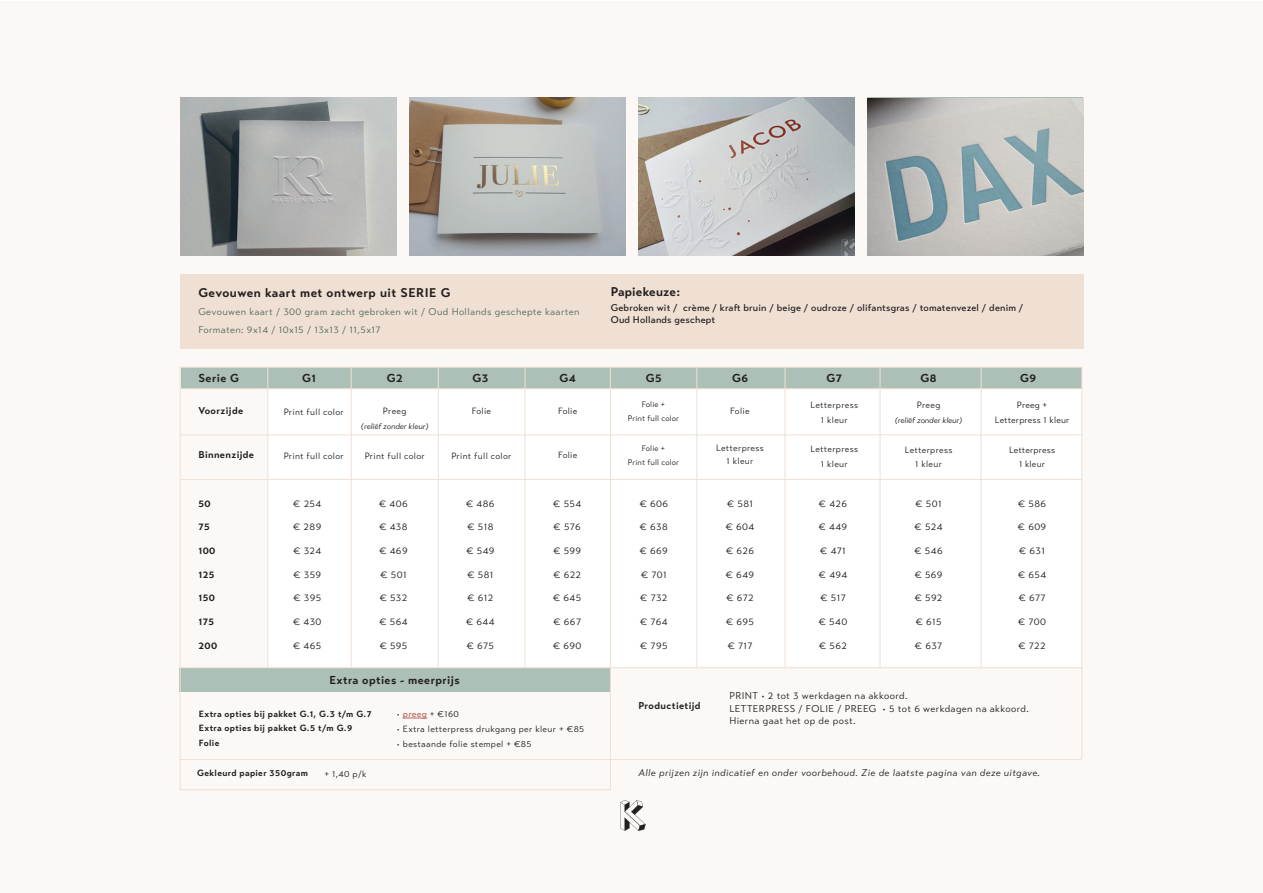
<style>
.page{position:relative;width:1263px;height:893px;background:#fff}
.page>*{position:absolute;margin:0;border:0;box-sizing:border-box;transform-origin:0 0}
.t1{font:700 12.6px "Transat Text";letter-spacing:.04em;color:#231f20}
.t2{font:700 12.6px "Transat Text";letter-spacing:.015em;color:#231f20}
.t3{font:700 11.55px "Transat Text";letter-spacing:.04em;color:#231f20}
.t4{font:9.9px/12.6px "Transat Text Standard";letter-spacing:.04em;color:#231f20}
.t5{font:9.9px "Transat Text Standard";letter-spacing:.04em;color:#516b5e}
.t6{font:italic 9.9px "Transat Text Standard";letter-spacing:.04em;color:#231f20}
.t7{font:700 9.9px "Transat Text";letter-spacing:.04em;color:#231f20}
.t8{font:500 9.75px/12.6px "Transat Text";letter-spacing:.02em;color:#231f20}
.t9{font:9px/14.9px "Transat Text Standard";letter-spacing:.035em;color:#231f20;text-align:center}
.t10{font:700 9px/14.7px "Transat Text";letter-spacing:.04em;color:#231f20}
.t11{font:italic 8.25px "Transat Text Standard";letter-spacing:-.01em;color:#231f20}
.t12{font:8.1px/14.9px "Transat Text Standard";letter-spacing:.015em;color:#231f20;text-align:center}
.s1{font-family:"Transat Text";font-weight:500;font-style:italic;color:#b7655f}
</style>
<div class="page">
<div style="left:0;top:1px;width:1263px;height:891px;background:#fbf8f5"></div>
<div style="left:268px;top:388px;width:813px;height:279px;background:#fff"></div>
<div style="left:180px;top:668px;width:431px;height:24px;background:#adc0b7"></div>
<hr style="left:180px;top:789px;width:430px;height:1px;background:#f0e0d3">
<div style="left:181px;top:367px;width:900px;height:22px;background:#adc0b7"></div>
<div style="left:180px;top:274px;width:903px;height:75px;background:#f0e0d3"></div>
<svg style="left:403px;top:718px;width:24px;height:1px"></svg>
<hr style="left:181px;top:388px;width:901px;height:1px;background:#f0e0d3">
<hr style="left:181px;top:367px;width:901px;height:1px;background:#f0e0d3">
<hr style="left:180px;top:434px;width:902px;height:1px;background:#f0e0d3">
<hr style="left:696px;top:367px;width:1px;height:301px;background:#f0e0d3">
<hr style="left:785px;top:367px;width:1px;height:301px;background:#f0e0d3">
<hr style="left:610px;top:367px;width:1px;height:423px;background:#f0e0d3">
<hr style="left:525px;top:367px;width:1px;height:301px;background:#f0e0d3">
<hr style="left:351px;top:367px;width:1px;height:301px;background:#f0e0d3">
<hr style="left:438px;top:367px;width:1px;height:301px;background:#f0e0d3">
<hr style="left:267px;top:367px;width:1px;height:301px;background:#f0e0d3">
<hr style="left:180px;top:366px;width:1px;height:424px;background:#f0e0d3">
<hr style="left:880px;top:367px;width:1px;height:301px;background:#f0e0d3">
<hr style="left:981px;top:367px;width:1px;height:301px;background:#f0e0d3">
<hr style="left:1081px;top:368px;width:1px;height:391px;background:#f0e0d3">
<hr style="left:181px;top:479px;width:901px;height:1px;background:#f0e0d3">
<hr style="left:180px;top:667px;width:902px;height:1px;background:#f0e0d3">
<hr style="left:180px;top:759px;width:901px;height:1px;background:#f0e0d3">
<img style="left:181px;top:97px;width:216px;height:159px">
<img style="left:409px;top:97px;width:216px;height:159px">
<img style="left:638px;top:97px;width:216px;height:159px">
<img style="left:867px;top:98px;width:216px;height:158px">
<svg style="left:620px;top:800px;width:26px;height:31px"></svg>
<p class="t1" style="left:198px;top:285px;width:253px">Gevouwen kaart met ontwerp uit SERIE G</p>
<p class="t5" style="left:198px;top:323px;width:184px">Formaten: 9x14 / 10x15 / 13x13 / 11,5x17</p>
<p class="t5" style="left:198px;top:306px;width:383px">Gevouwen kaart / 300 gram zacht gebroken wit / Oud Hollands geschepte kaarten</p>
<p class="t2" style="left:611px;top:284px;width:71px">Papiekeuze:</p>
<p class="t8" style="left:611px;top:301px;width:414px">Gebroken wit / crème / kraft bruin / beige / oudroze / olifantsgras / tomatenvezel / denim /<br>Oud Hollands geschept</p>
<p class="t3" style="left:198px;top:371px;width:42px">Serie G</p>
<p class="t7" style="left:198px;top:404px;width:46px">Voorzijde</p>
<p class="t7" style="left:198px;top:449px;width:57px">Binnenzijde</p>
<p class="t7" style="left:198px;top:497px;width:14px">50</p>
<p class="t7" style="left:198px;top:521px;width:13px">75</p>
<p class="t7" style="left:198px;top:545px;width:19px">100</p>
<p class="t7" style="left:198px;top:568px;width:18px">125</p>
<p class="t7" style="left:198px;top:592px;width:18px">150</p>
<p class="t7" style="left:198px;top:616px;width:17px">175</p>
<p class="t7" style="left:198px;top:639px;width:20px">200</p>
<p class="t3" style="left:302px;top:371px;width:15px">G1</p>
<p class="t3" style="left:387px;top:371px;width:17px">G2</p>
<p class="t3" style="left:472px;top:371px;width:17px">G3</p>
<p class="t3" style="left:559px;top:371px;width:18px">G4</p>
<p class="t3" style="left:646px;top:371px;width:17px">G5</p>
<p class="t3" style="left:732px;top:371px;width:17px">G6</p>
<p class="t3" style="left:826px;top:371px;width:17px">G7</p>
<p class="t3" style="left:920px;top:371px;width:18px">G8</p>
<p class="t3" style="left:1020px;top:371px;width:17px">G9</p>
<p class="t9" style="left:284px;top:404px;width:62px">Print full color</p>
<p class="t9" style="left:284px;top:449px;width:62px">Print full color</p>
<p class="t9" style="left:383px;top:403px;width:25px">Preeg</p>
<p class="t11" style="left:361px;top:421px;width:69px">(reliëf zonder kleur)</p>
<p class="t9" style="left:365px;top:449px;width:62px">Print full color</p>
<p class="t9" style="left:472px;top:404px;width:21px">Folie</p>
<p class="t9" style="left:451px;top:448px;width:62px">Print full color</p>
<p class="t9" style="left:558px;top:403px;width:21px">Folie</p>
<p class="t9" style="left:558px;top:448px;width:21px">Folie</p>
<p class="t12" style="left:628px;top:396px;width:53px">Folie +<br>Print full color</p>
<p class="t12" style="left:628px;top:441px;width:53px">Folie +<br>Print full color</p>
<p class="t9" style="left:730px;top:403px;width:21px">Folie</p>
<p class="t9" style="left:716px;top:442px;width:49px;line-height:12.6px">Letterpress<br>1 kleur</p>
<p class="t9" style="left:810px;top:398px;width:49px">Letterpress<br>1 kleur</p>
<p class="t9" style="left:810px;top:442px;width:49px">Letterpress<br>1 kleur</p>
<p class="t9" style="left:917px;top:398px;width:25px">Preeg</p>
<p class="t11" style="left:895px;top:415px;width:69px">(reliëf zonder kleur)</p>
<p class="t9" style="left:905px;top:442px;width:49px">Letterpress<br>1 kleur</p>
<p class="t9" style="left:995px;top:398px;width:76px">Preeg +<br>Letterpress 1 kleur</p>
<p class="t9" style="left:1009px;top:442px;width:48px">Letterpress<br>1 kleur</p>
<p class="t4" style="left:293px;top:497px;width:30px">€ 254</p>
<p class="t4" style="left:293px;top:521px;width:30px">€ 289</p>
<p class="t4" style="left:293px;top:544px;width:29px">€ 324</p>
<p class="t4" style="left:293px;top:568px;width:29px">€ 359</p>
<p class="t4" style="left:293px;top:592px;width:29px">€ 395</p>
<p class="t4" style="left:293px;top:615px;width:30px">€ 430</p>
<p class="t4" style="left:293px;top:639px;width:30px">€ 465</p>
<p class="t4" style="left:379px;top:497px;width:30px">€ 406</p>
<p class="t4" style="left:379px;top:521px;width:30px">€ 438</p>
<p class="t4" style="left:379px;top:544px;width:30px">€ 469</p>
<p class="t4" style="left:380px;top:568px;width:28px">€ 501</p>
<p class="t4" style="left:380px;top:592px;width:29px">€ 532</p>
<p class="t4" style="left:379px;top:615px;width:30px">€ 564</p>
<p class="t4" style="left:380px;top:639px;width:29px">€ 595</p>
<p class="t4" style="left:466px;top:497px;width:30px">€ 486</p>
<p class="t4" style="left:467px;top:521px;width:27px">€ 518</p>
<p class="t4" style="left:466px;top:544px;width:30px">€ 549</p>
<p class="t4" style="left:467px;top:568px;width:28px">€ 581</p>
<p class="t4" style="left:467px;top:592px;width:27px">€ 612</p>
<p class="t4" style="left:466px;top:615px;width:30px">€ 644</p>
<p class="t4" style="left:467px;top:639px;width:29px">€ 675</p>
<p class="t4" style="left:553px;top:497px;width:29px">€ 554</p>
<p class="t4" style="left:554px;top:521px;width:29px">€ 576</p>
<p class="t4" style="left:553px;top:544px;width:29px">€ 599</p>
<p class="t4" style="left:553px;top:568px;width:29px">€ 622</p>
<p class="t4" style="left:553px;top:592px;width:30px">€ 645</p>
<p class="t4" style="left:553px;top:615px;width:29px">€ 667</p>
<p class="t4" style="left:553px;top:639px;width:30px">€ 690</p>
<p class="t4" style="left:640px;top:497px;width:30px">€ 606</p>
<p class="t4" style="left:640px;top:521px;width:30px">€ 638</p>
<p class="t4" style="left:640px;top:544px;width:30px">€ 669</p>
<p class="t4" style="left:641px;top:568px;width:27px">€ 701</p>
<p class="t4" style="left:640px;top:592px;width:29px">€ 732</p>
<p class="t4" style="left:640px;top:615px;width:29px">€ 764</p>
<p class="t4" style="left:640px;top:639px;width:29px">€ 795</p>
<p class="t4" style="left:727px;top:497px;width:28px">€ 581</p>
<p class="t4" style="left:726px;top:521px;width:30px">€ 604</p>
<p class="t4" style="left:726px;top:544px;width:29px">€ 626</p>
<p class="t4" style="left:726px;top:568px;width:30px">€ 649</p>
<p class="t4" style="left:726px;top:592px;width:29px">€ 672</p>
<p class="t4" style="left:726px;top:615px;width:29px">€ 695</p>
<p class="t4" style="left:728px;top:639px;width:26px">€ 717</p>
<p class="t4" style="left:819px;top:497px;width:30px">€ 426</p>
<p class="t4" style="left:819px;top:521px;width:30px">€ 449</p>
<p class="t4" style="left:820px;top:544px;width:27px">€ 471</p>
<p class="t4" style="left:819px;top:568px;width:30px">€ 494</p>
<p class="t4" style="left:820px;top:592px;width:27px">€ 517</p>
<p class="t4" style="left:819px;top:615px;width:30px">€ 540</p>
<p class="t4" style="left:819px;top:639px;width:29px">€ 562</p>
<p class="t4" style="left:915px;top:497px;width:28px">€ 501</p>
<p class="t4" style="left:915px;top:521px;width:29px">€ 524</p>
<p class="t4" style="left:914px;top:544px;width:30px">€ 546</p>
<p class="t4" style="left:915px;top:568px;width:29px">€ 569</p>
<p class="t4" style="left:915px;top:592px;width:29px">€ 592</p>
<p class="t4" style="left:916px;top:615px;width:27px">€ 615</p>
<p class="t4" style="left:915px;top:639px;width:29px">€ 637</p>
<p class="t4" style="left:1018px;top:497px;width:30px">€ 586</p>
<p class="t4" style="left:1018px;top:521px;width:30px">€ 609</p>
<p class="t4" style="left:1019px;top:544px;width:27px">€ 631</p>
<p class="t4" style="left:1018px;top:568px;width:30px">€ 654</p>
<p class="t4" style="left:1019px;top:592px;width:28px">€ 677</p>
<p class="t4" style="left:1018px;top:615px;width:29px">€ 700</p>
<p class="t4" style="left:1018px;top:639px;width:29px">€ 722</p>
<p class="t3" style="left:329px;top:673px;width:132px">Extra opties - meerprijs</p>
<p class="t10" style="left:199px;top:706px;width:174px">Extra opties bij pakket G.1, G.3 t/m G.7<br>Extra opties bij pakket G.5 t/m G.9<br>Folie</p>
<p class="t10" style="left:197px;top:766px;width:112px">Gekleurd papier 350gram</p>
<p class="t9" style="left:324px;top:767px;width:44px">+ 1,40 p/k</p>
<p class="t9" style="left:397px;top:706px;width:64px">• <span class="s1">preeg</span> + €160</p>
<p class="t9" style="left:397px;top:721px;width:189px">• Extra letterpress drukgang per kleur + €85</p>
<p class="t9" style="left:397px;top:736px;width:136px">• bestaande folie stempel + €85</p>
<p class="t7" style="left:638px;top:700px;width:64px">Productietijd</p>
<p class="t4" style="left:729px;top:689px;width:301px">PRINT • 2 tot 3 werkdagen na akkoord.<br>LETTERPRESS / FOLIE / PREEG • 5 tot 6 werkdagen na akkoord.<br>Hierna gaat het op de post.</p>
<p class="t6" style="left:638px;top:766px;width:403px">Alle prijzen zijn indicatief en onder voorbehoud. Zie de laatste pagina van deze uitgave.</p>
</div>
